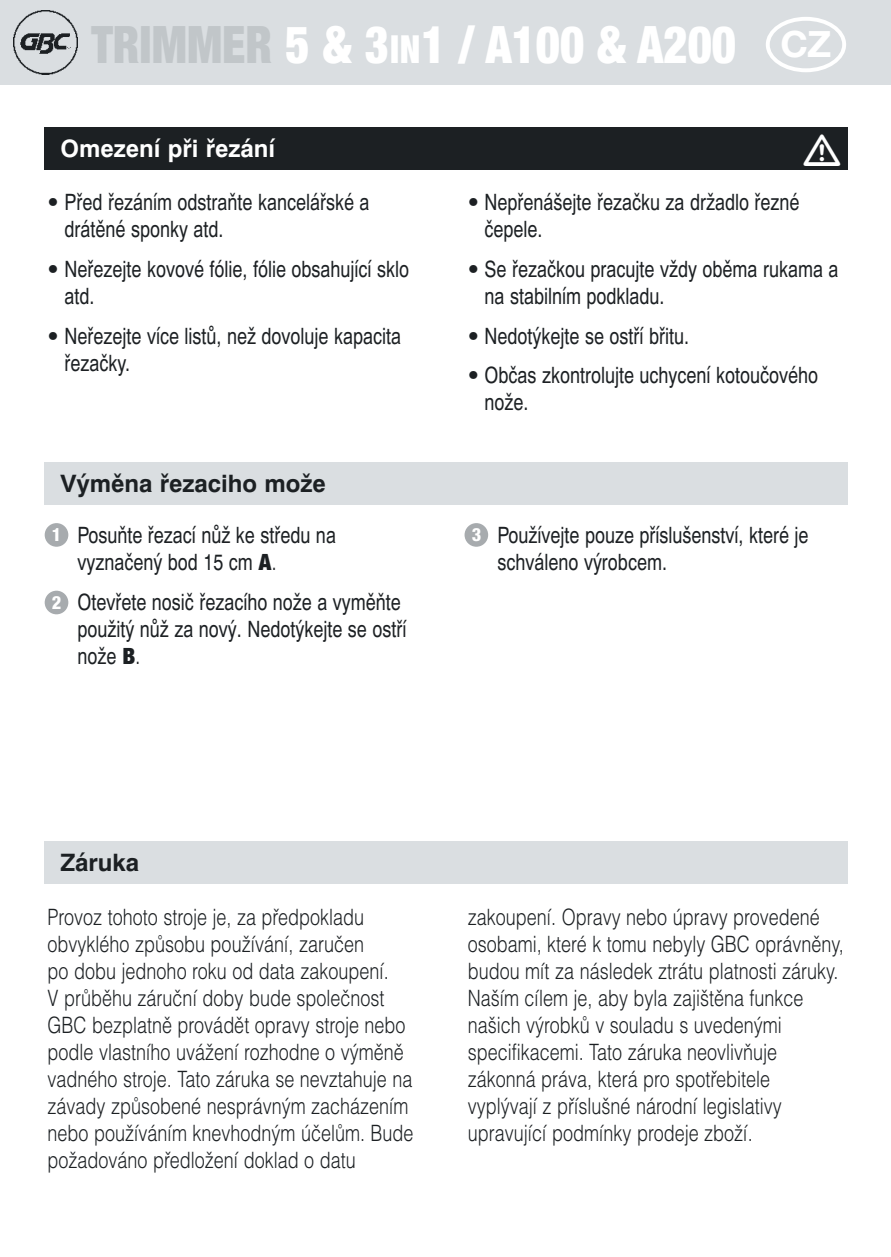
<style>
.page{position:relative;width:891px;height:1257px;background:#fff}
.page>*{position:absolute;margin:0;border:0;box-sizing:border-box;transform-origin:0 0}
.t1{font:900 condensed 51.6px "Helvetica Neue";color:#fff;scale:.9 1}
.t2{font:700 24px "Newhouse DTL Ex";color:#1c2023}
.t3{font:700 24px "Newhouse DTL Ex";color:#fff}
.t4{font:300 22.5px/27px "Helvetica CE";color:#1c2023;scale:.8 1}
.t5{font:22.5px/27px "Newhouse DTL Ex";color:#1c2023;scale:.8 1}
.t6{font:800 condensed 18.3px "Helvetica Neue";color:#fff}
.s1{color:#c1c6c9}
.s2{font-size:38.7px}
.s3{font-weight:700;font-stretch:normal;font-size:36.3px}
.s4{font-family:"Helvetica Neue";font-weight:300;font-stretch:condensed}
.s5{font-family:"Helvetica Neue";font-weight:900;font-stretch:condensed}
</style>
<div class="page">
<div style="left:0;top:0;width:891px;height:85px;background:#dadee1"></div>
<img style="left:13px;top:11px;width:64px;height:63px">
<div style="left:45px;top:842px;width:803px;height:42px;background:#dadee1"></div>
<div style="left:45px;top:462px;width:803px;height:43px;background:#dadee1"></div>
<div style="left:45px;top:523px;width:23px;height:24px;background:#a7abae;border-radius:50%"></div>
<div style="left:465px;top:523px;width:23px;height:24px;background:#a7abae;border-radius:50%"></div>
<div style="left:45px;top:591px;width:23px;height:23px;background:#a7abae;border-radius:50%"></div>
<div style="left:45px;top:128px;width:803px;height:42px;background:#1c2023"></div>
<h1 class="t1" style="left:91px;top:26px;width:824px"><span class="s1">TRIMMER</span> 5 &amp; 3<span class="s2">IN</span>1 / A100 &amp; A200 <span class="s3">CZ</span></h1>
<p class="t3" style="left:60px;top:140px;width:216px">Omezení při řezání</p>
<p class="t5" style="left:65px;top:191px;width:383px;text-indent:-17px"><span class="s4">•</span> Před řezáním odstraňte kancelářské a drátěné sponky atd.</p>
<p class="t5" style="left:65px;top:257px;width:432px;text-indent:-17px"><span class="s4">•</span> Neřezejte kovové fólie, fólie obsahující sklo atd.</p>
<p class="t5" style="left:65px;top:324px;width:422px;text-indent:-17px"><span class="s4">•</span> Neřezejte více listů, než dovoluje kapacita řezačky.</p>
<p class="t5" style="left:485px;top:191px;width:395px;text-indent:-17px"><span class="s4">•</span> Nepřenášejte řezačku za držadlo řezné čepele.</p>
<p class="t5" style="left:485px;top:257px;width:444px;text-indent:-17px"><span class="s4">•</span> Se řezačkou pracujte vždy oběma rukama a na stabilním podkladu.</p>
<p class="t5" style="left:468px;top:324px;width:278px"><span class="s4">•</span> Nedotýkejte se ostří břitu.</p>
<p class="t5" style="left:485px;top:364px;width:418px;text-indent:-17px"><span class="s4">•</span> Občas zkontrolujte uchycení kotoučového nože.</p>
<p class="t2" style="left:60px;top:475px;width:267px">Výměna řezaciho može</p>
<p class="t5" style="left:77px;top:524px;width:325px">Posuňte řezací nůž ke středu na vyznačený bod 15 cm <span class="s5">A</span><span class="s4">.</span></p>
<p class="t5" style="left:77px;top:590px;width:413px">Otevřete nosič řezacího nože a vyměňte použitý nůž za nový. Nedotýkejte se ostří nože <span class="s5">B</span><span class="s4">.</span></p>
<p class="t6" style="left:52px;top:528px;width:11px">1</p>
<p class="t6" style="left:472px;top:528px;width:11px">3</p>
<p class="t6" style="left:52px;top:596px;width:11px">2</p>
<p class="t5" style="left:497px;top:524px;width:390px">Používejte pouze příslušenství, které je schváleno výrobcem.</p>
<p class="t2" style="left:60px;top:854px;width:80px">Záruka</p>
<p class="t4" style="left:48px;top:906px;width:459px">Provoz tohoto stroje je, za pfiedpokladu obvyklého zpÛsobu pouÏívání, zaruãen<br>po dobu jednoho roku od data zakoupení.<br>V prÛbûhu záruãní doby bude spoleãnost GBC bezplatnû provádût opravy stroje nebo podle vlastního uváÏení rozhodne o v˘mûnû vadného stroje. Tato záruka se nevztahuje na závady zpÛsobené nesprávn˘m zacházením nebo pouÏíváním knevhodn˘m úãelÛm. Bude poÏadováno pfiedloÏení doklad o datu</p>
<p class="t4" style="left:468px;top:906px;width:472px">zakoupení. Opravy nebo úpravy provedené osobami, které k tomu nebyly GBC oprávnûny, budou mít za následek ztrátu platnosti záruky.<br>Na‰ím cílem je, aby byla zaji‰tûna funkce na‰ich v˘robkÛ v souladu s uveden˘mi specifikacemi. Tato záruka neovlivÀuje zákonná práva, která pro spotfiebitele vypl˘vají z pfiíslu‰né národní legislativy upravující podmínky prodeje zboÏí.</p>
</div>
